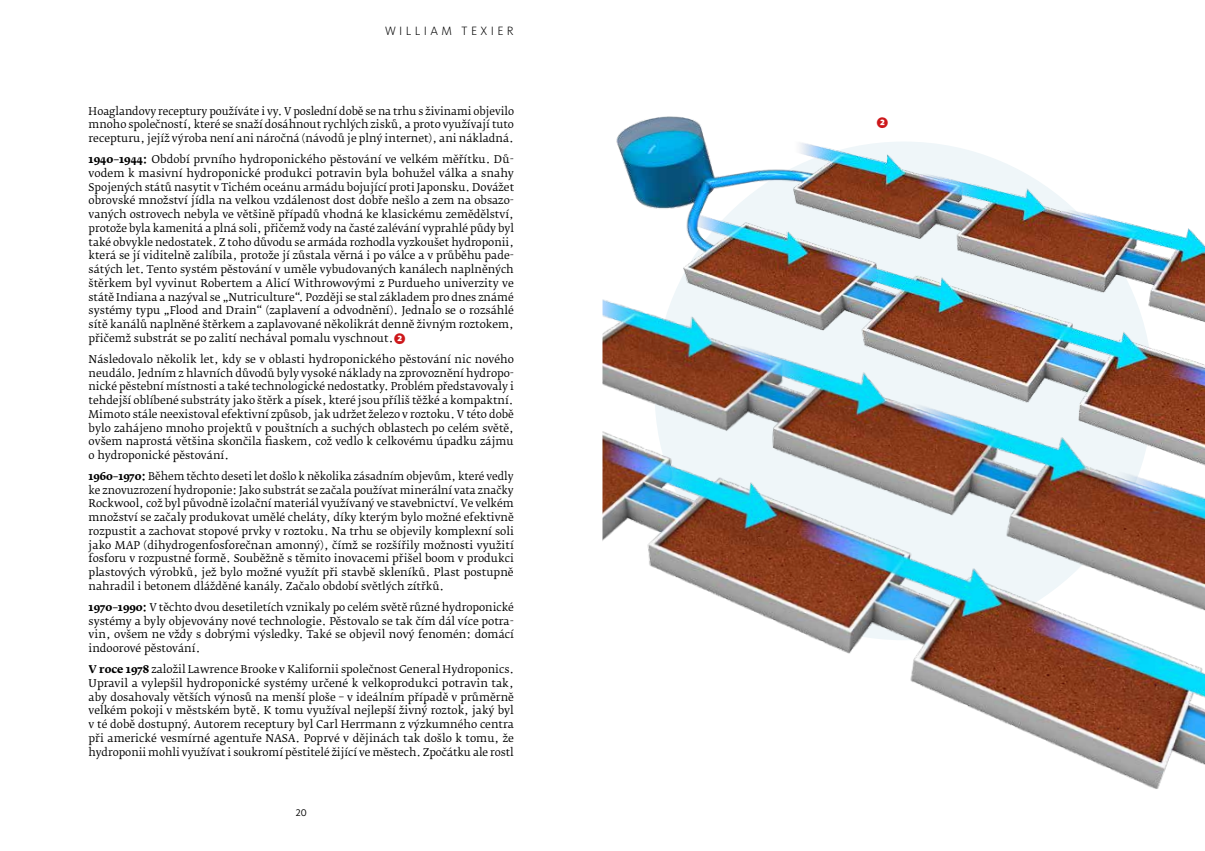
<style>
.page{position:relative;width:1205px;height:851px;background:#fff}
.page>*{position:absolute;margin:0;border:0;box-sizing:border-box;transform-origin:0 0}
.t1{font:700 15px "Fedra Sans Pro";color:#cd171a}
.t2{font:300 12.5px "Kievit Pro";letter-spacing:.27em;color:#000}
.t3{font:10.62px/13.8px "Fedra Serif B Pro";color:#000;text-align:justify}
.t4{font:10px "Kievit Pro";color:#000}
.s1{font-weight:700}
.s2{font-family:"Fedra Sans Pro";font-weight:700;font-size:15px;color:#cd171a}
</style>
<div class="page">
<img style="left:616px;top:116px;width:589px;height:142px">
<img style="left:602px;top:258px;width:603px;height:531px">
<p class="t2" style="left:385px;top:24px;width:130px">WILLIAM TEXIER</p>
<p class="t3" style="left:89px;top:104px;width:427px">Hoaglandovy receptury používáte i vy. V poslední době se na trhu s živinami objevilo mnoho společností, které se snaží dosáhnout rychlých zisků, a proto využívají tuto recepturu, jejíž výroba není ani náročná (návodů je plný internet), ani nákladná.</p>
<p class="t3" style="left:89px;top:152px;width:427px"><span class="s1">1940–1944:</span> Období prvního hydroponického pěstování ve velkém měřítku. Dů&shy;vodem k masivní hydroponické produkci potravin byla bohužel válka a snahy Spojených států nasytit v Tichém oceánu armádu bojující proti Japonsku. Dovážet obrovské množství jídla na velkou vzdálenost dost dobře nešlo a zem na obsazo&shy;vaných ostrovech nebyla ve většině případů vhodná ke klasickému zemědělství, protože byla kamenitá a plná soli, přičemž vody na časté zalévání vyprahlé půdy byl také obvykle nedostatek. Z toho důvodu se armáda rozhodla vyzkoušet hydroponii, která se jí viditelně zalíbila, protože jí zůstala věrná i po válce a v průběhu pade&shy;sátých let. Tento systém pěstování v uměle vybudovaných kanálech naplněných štěrkem byl vyvinut Robertem a Alicí Withrowovými z Purdueho univerzity ve státě Indiana a nazýval se „Nutriculture“. Později se stal základem pro dnes známé systémy typu „Flood and Drain“ (zaplavení a odvodnění). Jednalo se o rozsáhlé sítě kanálů naplněné štěrkem a zaplavované několikrát denně živným roztokem, přičemž substrát se po zalití nechával pomalu vyschnout.<span class="s2">(2)</span></p>
<p class="t3" style="left:89px;top:352px;width:427px">Následovalo několik let, kdy se v oblasti hydroponického pěstování nic nového neudálo. Jedním z hlavních důvodů byly vysoké náklady na zprovoznění hydropo&shy;nické pěstební místnosti a také technologické nedostatky. Problém představovaly i tehdejší oblíbené substráty jako štěrk a písek, které jsou příliš těžké a kompaktní.<br>Mimoto stále neexistoval efektivní způsob, jak udržet železo v roztoku. V této době bylo zahájeno mnoho projektů v pouštních a suchých oblastech po celém světě, ovšem naprostá většina skončila fiaskem, což vedlo k celkovému úpadku zájmu o hydroponické pěstování.</p>
<p class="t3" style="left:89px;top:469px;width:427px"><span class="s1">1960–1970:</span> Během těchto deseti let došlo k několika zásadním objevům, které vedly ke znovuzrození hydroponie: Jako substrát se začala používat minerální vata značky Rockwool, což byl původně izolační materiál využívaný ve stavebnictví. Ve velkém množství se začaly produkovat umělé cheláty, díky kterým bylo možné efektivně rozpustit a zachovat stopové prvky v roztoku. Na trhu se objevily komplexní soli jako MAP (dihydrogenfosforečnan amonný), čímž se rozšířily možnosti využití fosforu v rozpustné formě. Souběžně s těmito inovacemi přišel boom v produkci plastových výrobků, jež bylo možné využít při stavbě skleníků. Plast postupně nahradil i betonem dlážděné kanály. Začalo období světlých zítřků.</p>
<p class="t3" style="left:89px;top:600px;width:427px"><span class="s1">1970–1990:</span> V těchto dvou desetiletích vznikaly po celém světě různé hydroponické systémy a byly objevovány nové technologie. Pěstovalo se tak čím dál více potra&shy;vin, ovšem ne vždy s dobrými výsledky. Také se objevil nový fenomén: domácí indoorové pěstování.</p>
<p class="t3" style="left:89px;top:662px;width:427px"><span class="s1">V roce 1978</span> založil Lawrence Brooke v Kalifornii společnost General Hydroponics.<br>Upravil a vylepšil hydroponické systémy určené k velkoprodukci potravin tak, aby dosahovaly větších výnosů na menší ploše – v ideálním případě v průměrně velkém pokoji v městském bytě. K tomu využíval nejlepší živný roztok, jaký byl v té době dostupný. Autorem receptury byl Carl Herrmann z výzkumného centra při americké vesmírné agentuře NASA. Poprvé v dějinách tak došlo k tomu, že hydroponii mohli využívat i soukromí pěstitelé žijící ve městech. Zpočátku ale rostl</p>
<p class="t4" style="left:296px;top:806px;width:12px">20</p>
<h1 class="t1" style="left:876px;top:113px;width:14px">(2)</h1>
</div>
